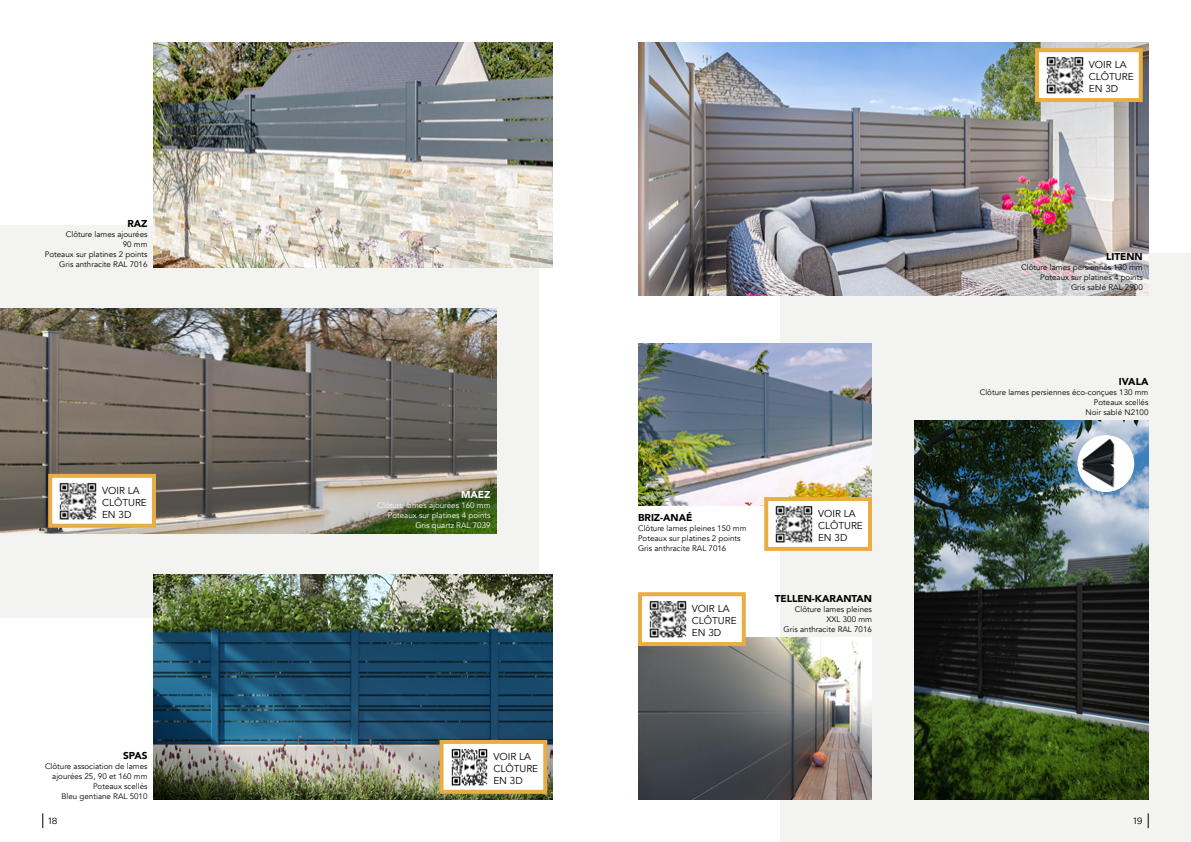
<style>
.page{position:relative;width:1191px;height:842px;background:#fff}
.page>*{position:absolute;margin:0;border:0;box-sizing:border-box;transform-origin:0 0}
.t1{font:10px/12px "Avenir";color:#000}
.t2{font:900 10px "Avenir";color:#000}
.t3{font:900 10px "Avenir";color:#fff}
.t4{font:9px "Gotham";color:#000}
.t5{font:8px/10px "Avenir";color:#000;text-align:right}
.t6{font:8px/10px "Avenir";color:#fff;text-align:right}
</style>
<div class="page">
<div style="left:0;top:225px;width:539px;height:392px;background:#f3f3f2"></div>
<img style="left:153px;top:43px;width:400px;height:224px">
<img style="left:0;top:309px;width:496px;height:224px">
<img style="left:153px;top:575px;width:400px;height:224px">
<div style="left:48px;top:474px;width:108px;height:54px;background:#fff;border:4px solid #e8ae44"></div>
<img style="left:59px;top:482px;width:38px;height:38px">
<div style="left:439px;top:740px;width:108px;height:54px;background:#fff;border:4px solid #e8ae44"></div>
<img style="left:451px;top:748px;width:37px;height:38px">
<div style="left:781px;top:253px;width:410px;height:589px;background:#f3f3f2"></div>
<img style="left:914px;top:421px;width:234px;height:378px">
<img style="left:638px;top:43px;width:510px;height:252px">
<img style="left:638px;top:344px;width:234px;height:161px">
<img style="left:638px;top:638px;width:234px;height:161px">
<div style="left:1035px;top:48px;width:107px;height:54px;background:#fff;border:4px solid #e8ae44"></div>
<img style="left:1046px;top:56px;width:38px;height:38px">
<div style="left:1077px;top:435px;width:57px;height:57px;background:#fff;border-radius:50%"></div>
<img style="left:1077px;top:437px;width:48px;height:55px">
<div style="left:764px;top:497px;width:108px;height:54px;background:#fff;border:4px solid #e8ae44"></div>
<img style="left:775px;top:505px;width:38px;height:38px">
<div style="left:638px;top:592px;width:108px;height:54px;background:#fff;border:4px solid #e8ae44"></div>
<img style="left:649px;top:600px;width:38px;height:38px">
<svg style="left:1148px;top:813px;width:1px;height:15px"></svg>
<svg style="left:43px;top:813px;width:1px;height:15px"></svg>
<p class="t2" style="left:127px;top:215px;width:22px">RAZ</p>
<p class="t5" style="left:45px;top:230px;width:104px">Clôture lames ajourées<br>90 mm<br>Poteaux sur platines 2 points<br>Gris anthracite RAL 7016</p>
<p class="t1" style="left:102px;top:484px;width:46px">VOIR LA<br>CLÔTURE<br>EN 3D</p>
<p class="t2" style="left:123px;top:747px;width:26px">SPAS</p>
<p class="t5" style="left:45px;top:762px;width:104px">Clôture association de lames ajourées 25, 90 et 160 mm<br>Poteaux scellés<br>Bleu gentiane RAL 5010</p>
<p class="t3" style="left:461px;top:486px;width:31px">MAEZ</p>
<p class="t6" style="left:377px;top:500px;width:115px">Clôture lames ajourées 160 mm<br>Poteaux sur platines 4 points<br>Gris quartz RAL 7039</p>
<p class="t1" style="left:493px;top:751px;width:46px">VOIR LA<br>CLÔTURE<br>EN 3D</p>
<p class="t2" style="left:638px;top:509px;width:56px">BRIZ-ANAÉ</p>
<p class="t5" style="left:638px;top:523px;width:110px;text-align:left">Clôture lames pleines 150 mm<br>Poteaux sur platines 2 points<br>Gris anthracite RAL 7016</p>
<p class="t1" style="left:692px;top:603px;width:46px">VOIR LA<br>CLÔTURE<br>EN 3D</p>
<p class="t1" style="left:818px;top:508px;width:46px">VOIR LA<br>CLÔTURE<br>EN 3D</p>
<p class="t2" style="left:774px;top:590px;width:99px">TELLEN-KARANTAN</p>
<p class="t5" style="left:783px;top:605px;width:90px">Clôture lames pleines<br>XXL 300 mm<br>Gris anthracite RAL 7016</p>
<p class="t1" style="left:1088px;top:59px;width:46px">VOIR LA<br>CLÔTURE<br>EN 3D</p>
<p class="t2" style="left:1106px;top:248px;width:38px">LITENN</p>
<p class="t5" style="left:1021px;top:262px;width:123px">Clôture lames persiennes 130 mm<br>Poteaux sur platines 4 points<br>Gris sablé RAL 2900</p>
<p class="t2" style="left:1118px;top:373px;width:31px">IVALA</p>
<p class="t5" style="left:979px;top:388px;width:170px">Clôture lames persiennes éco-conçues 130 mm<br>Poteaux scellés<br>Noir sablé N2100</p>
<p class="t4" style="left:48px;top:816px;width:10px">18</p>
<p class="t4" style="left:1133px;top:816px;width:11px">19</p>
</div>
